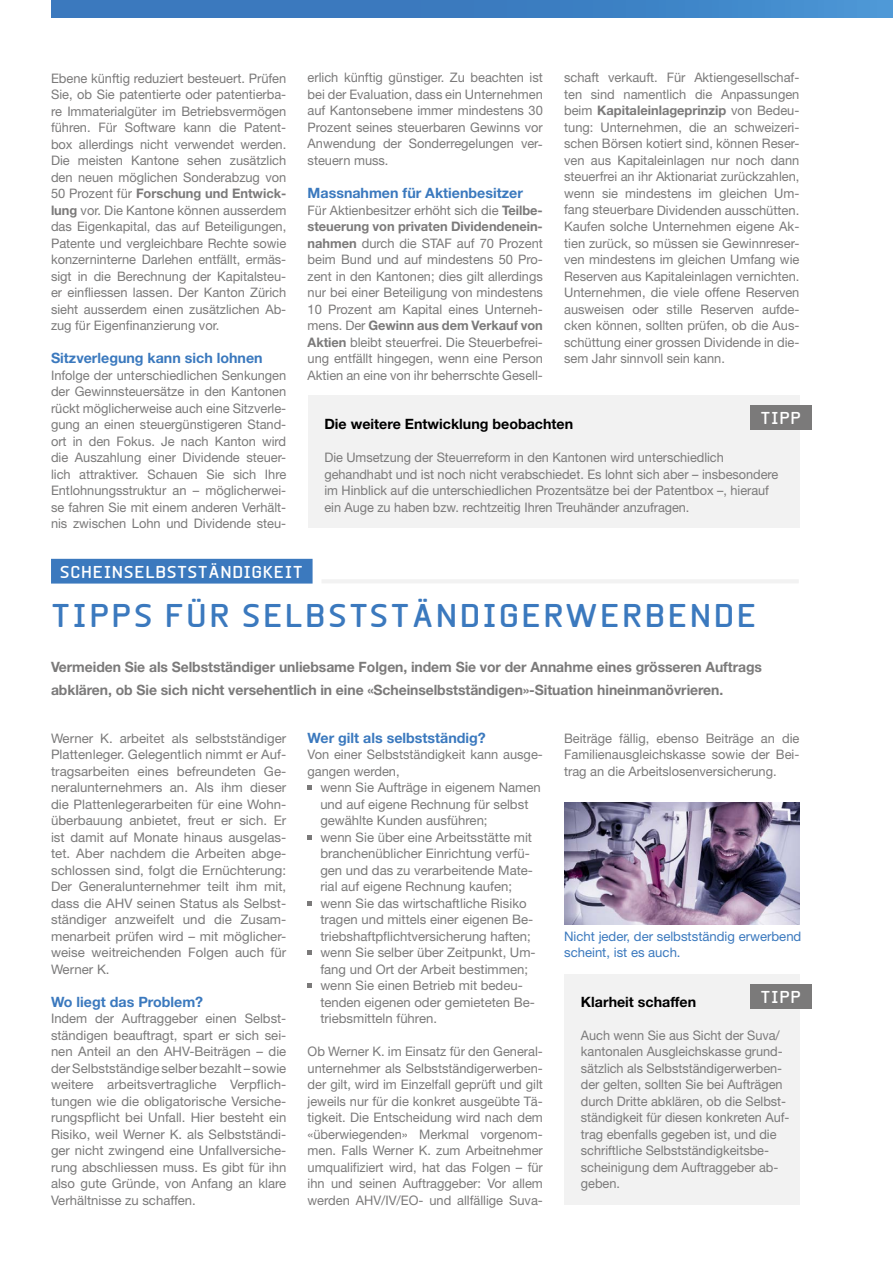
<style>
.page{position:relative;width:893px;height:1263px;background:#fff}
.page>*{position:absolute;margin:0;border:0;box-sizing:border-box;transform-origin:0 0}
.t1{font:700 31.5px "Beta Sans";letter-spacing:.075em;color:#3b79be}
.t2{font:700 16.5px "Beta Sans";letter-spacing:.04em;color:#fff}
.t3{font:700 14.25px/22.5px "Helvetica Neue LT Std";letter-spacing:-.005em;color:#7b7a7a}
.t4{font:700 14.25px "Helvetica Neue LT Std";color:#3b79be}
.t5{font:700 14.25px "Helvetica Neue LT Std";color:#000}
.t6{font:13.2px/16.5px "Helvetica Neue LT Std";color:#7b7a7a;text-align:justify}
.t7{font:13.2px/16.5px "Helvetica Neue LT Std";color:#3b79be}
.s1{font-weight:700}
</style>
<div class="page">
<div style="left:51px;top:0;width:842px;height:17px;background:linear-gradient(to right,#3772b8,#458fcf)"></div>
<div style="left:308px;top:395px;width:491px;height:133px;background:#f2f2f2"></div>
<div style="left:750px;top:405px;width:62px;height:25px;background:#7b7a7a"></div>
<div style="left:51px;top:559px;width:262px;height:25px;background:#3b79be"></div>
<hr style="left:321px;top:579px;width:478px;height:4px;background:#f2f2f2">
<svg style="left:308px;top:785px;width:4px;height:5px"></svg>
<svg style="left:308px;top:835px;width:4px;height:4px"></svg>
<svg style="left:308px;top:901px;width:4px;height:4px"></svg>
<svg style="left:308px;top:950px;width:4px;height:5px"></svg>
<svg style="left:308px;top:983px;width:4px;height:5px"></svg>
<div style="left:564px;top:974px;width:235px;height:231px;background:#f2f2f2"></div>
<div style="left:750px;top:984px;width:62px;height:24px;background:#7b7a7a"></div>
<img style="left:564px;top:802px;width:235px;height:122px">
<p class="t6" style="left:51px;top:69px;width:237px">Ebene künftig reduziert besteuert. Prüfen Sie, ob Sie patentierte oder patentierba&shy;re Immaterialgüter im Betriebsvermögen führen. Für Software kann die Patent&shy;box allerdings nicht verwendet werden.<br>Die meisten Kantone sehen zusätzlich den neuen möglichen Sonderabzug von 50 Prozent für <span class="s1">Forschung und Entwick&shy;lung</span> vor. Die Kantone können ausserdem das Eigenkapital, das auf Beteiligungen, Patente und vergleichbare Rechte sowie konzerninterne Darlehen entfällt, ermäs&shy;sigt in die Berechnung der Kapitalsteu&shy;er einfliessen lassen. Der Kanton Zürich sieht ausserdem einen zusätzlichen Ab&shy;zug für Eigenfinanzierung vor.</p>
<p class="t4" style="left:51px;top:349px;width:213px">Sitzverlegung kann sich lohnen</p>
<p class="t6" style="left:51px;top:366px;width:237px">Infolge der unterschiedlichen Senkungen der Gewinnsteuersätze in den Kantonen rückt möglicherweise auch eine Sitzverle&shy;gung an einen steuergünstigeren Stand&shy;ort in den Fokus. Je nach Kanton wird die Auszahlung einer Dividende steuer&shy;lich attraktiver. Schauen Sie sich Ihre Entlohnungsstruktur an – möglicherwei&shy;se fahren Sie mit einem anderen Verhält&shy;nis zwischen Lohn und Dividende steu-</p>
<p class="t6" style="left:308px;top:69px;width:237px">erlich künftig günstiger. Zu beachten ist bei der Evaluation, dass ein Unternehmen auf Kantonsebene immer mindestens 30<br>Prozent seines steuerbaren Gewinns vor Anwendung der Sonderregelungen ver&shy;steuern muss.</p>
<p class="t4" style="left:308px;top:184px;width:217px">Massnahmen für Aktienbesitzer</p>
<p class="t6" style="left:308px;top:201px;width:237px">Für Aktienbesitzer erhöht sich die <span class="s1">Teilbe&shy;steuerung von privaten Dividendenein&shy;nahmen</span> durch die STAF auf 70 Prozent beim Bund und auf mindestens 50 Pro&shy;zent in den Kantonen; dies gilt allerdings nur bei einer Beteiligung von mindestens 10 Prozent am Kapital eines Unterneh&shy;mens. Der <span class="s1">Gewinn aus dem Verkauf von Aktien</span> bleibt steuerfrei. Die Steuerbefrei&shy;ung entfällt hingegen, wenn eine Person Aktien an eine von ihr beherrschte Gesell-</p>
<p class="t6" style="left:564px;top:69px;width:237px">schaft verkauft. Für Aktiengesellschaf&shy;ten sind namentlich die Anpassungen beim <span class="s1">Kapitaleinlageprinzip</span> von Bedeu&shy;tung: Unternehmen, die an schweizeri&shy;schen Börsen kotiert sind, können Reser&shy;ven aus Kapitaleinlagen nur noch dann steuerfrei an ihr Aktionariat zurückzahlen, wenn sie mindestens im gleichen Um&shy;fang steuerbare Dividenden ausschütten.<br>Kaufen solche Unternehmen eigene Ak&shy;tien zurück, so müssen sie Gewinnreser&shy;ven mindestens im gleichen Umfang wie Reserven aus Kapitaleinlagen vernichten.<br>Unternehmen, die viele offene Reserven ausweisen oder stille Reserven aufde&shy;cken können, sollten prüfen, ob die Aus&shy;schüttung einer grossen Dividende in die&shy;sem Jahr sinnvoll sein kann.</p>
<p class="t2" style="left:760px;top:408px;width:42px">TIPP</p>
<p class="t5" style="left:324px;top:415px;width:250px">Die weitere Entwicklung beobachten</p>
<p class="t6" style="left:324px;top:449px;width:455px;text-align:left">Die Umsetzung der Steuerreform in den Kantonen wird unterschiedlich gehandhabt und ist noch nicht verabschiedet. Es lohnt sich aber – insbesondere im Hinblick auf die unterschiedlichen Prozentsätze bei der Patentbox –, hierauf ein Auge zu haben bzw. rechtzeitig Ihren Treuhänder anzufragen.</p>
<p class="t2" style="left:60px;top:562px;width:245px">SCHEINSELBSTSTÄNDIGKEIT</p>
<h1 class="t1" style="left:51px;top:597px;width:707px">TIPPS FÜR SELBSTSTÄNDIGERWERBENDE</h1>
<p class="t3" style="left:51px;top:655px;width:712px">Vermeiden Sie als Selbstständiger unliebsame Folgen, indem Sie vor der Annahme eines grösseren Auftrags abklären, ob Sie sich nicht versehentlich in eine «Scheinselbstständigen»-Situation hineinmanövrieren.</p>
<p class="t4" style="left:308px;top:729px;width:180px">Wer gilt als selbstständig?</p>
<p class="t6" style="left:308px;top:746px;width:237px">Von einer Selbstständigkeit kann ausge&shy;gangen werden,</p>
<p class="t6" style="left:320px;top:779px;width:222px;text-align:left">wenn Sie Aufträge in eigenem Namen und auf eigene Rechnung für selbst gewählte Kunden ausführen;<br>wenn Sie über eine Arbeitsstätte mit branchenüblicher Einrichtung verfü&shy;gen und das zu verarbeitende Mate&shy;rial auf eigene Rechnung kaufen; wenn Sie das wirtschaftliche Risiko tragen und mittels einer eigenen Be&shy;triebshaftpflichtversicherung haften; wenn Sie selber über Zeitpunkt, Um&shy;fang und Ort der Arbeit bestimmen; wenn Sie einen Betrieb mit bedeu&shy;tenden eigenen oder gemieteten Be&shy;triebsmitteln führen.</p>
<p class="t6" style="left:308px;top:1043px;width:237px">Ob Werner K. im Einsatz für den General&shy;unternehmer als Selbstständigerwerben&shy;der gilt, wird im Einzelfall geprüft und gilt jeweils nur für die konkret ausgeübte Tä&shy;tigkeit. Die Entscheidung wird nach dem «überwiegenden» Merkmal vorgenom&shy;men. Falls Werner K. zum Arbeitnehmer umqualifiziert wird, hat das Folgen – für ihn und seinen Auftraggeber: Vor allem werden AHV/IV/EO- und allfällige Suva-</p>
<p class="t6" style="left:564px;top:729px;width:237px">Beiträge fällig, ebenso Beiträge an die Familienausgleichskasse sowie der Bei&shy;trag an die Arbeitslosenversicherung.</p>
<p class="t6" style="left:51px;top:729px;width:237px">Werner K. arbeitet als selbstständiger Plattenleger. Gelegentlich nimmt er Auf&shy;tragsarbeiten eines befreundeten Ge&shy;neralunternehmers an. Als ihm dieser die Plattenlegerarbeiten für eine Wohn&shy;überbauung anbietet, freut er sich. Er ist damit auf Monate hinaus ausgelas&shy;tet. Aber nachdem die Arbeiten abge&shy;schlossen sind, folgt die Ernüchterung:<br>Der Generalunternehmer teilt ihm mit, dass die AHV seinen Status als Selbst&shy;ständiger anzweifelt und die Zusam&shy;menarbeit prüfen wird – mit möglicher&shy;weise weitreichenden Folgen auch für Werner K.</p>
<p class="t4" style="left:51px;top:993px;width:154px">Wo liegt das Problem?</p>
<p class="t6" style="left:51px;top:1010px;width:237px">Indem der Auftraggeber einen Selbst&shy;ständigen beauftragt, spart er sich sei&shy;nen Anteil an den AHV-Beiträgen – die der Selbstständige selber bezahlt – sowie weitere arbeitsvertragliche Verpflich&shy;tungen wie die obligatorische Versiche&shy;rungspflicht bei Unfall. Hier besteht ein Risiko, weil Werner K. als Selbstständi&shy;ger nicht zwingend eine Unfallversiche&shy;rung abschliessen muss. Es gibt für ihn also gute Gründe, von Anfang an klare Verhältnisse zu schaffen.</p>
<p class="t7" style="left:564px;top:927px;width:239px">Nicht jeder, der selbstständig erwerbend scheint, ist es auch.</p>
<p class="t2" style="left:760px;top:987px;width:42px">TIPP</p>
<p class="t5" style="left:581px;top:993px;width:117px">Klarheit schaffen</p>
<p class="t6" style="left:581px;top:1026px;width:210px;text-align:left">Auch wenn Sie aus Sicht der Suva/ kantonalen Ausgleichskasse grund&shy;sätzlich als Selbstständigerwerben&shy;der gelten, sollten Sie bei Aufträgen durch Dritte abklären, ob die Selbst&shy;ständigkeit für diesen konkreten Auf&shy;trag ebenfalls gegeben ist, und die schriftliche Selbstständigkeitsbe&shy;scheinigung dem Auftraggeber ab&shy;geben.</p>
</div>
